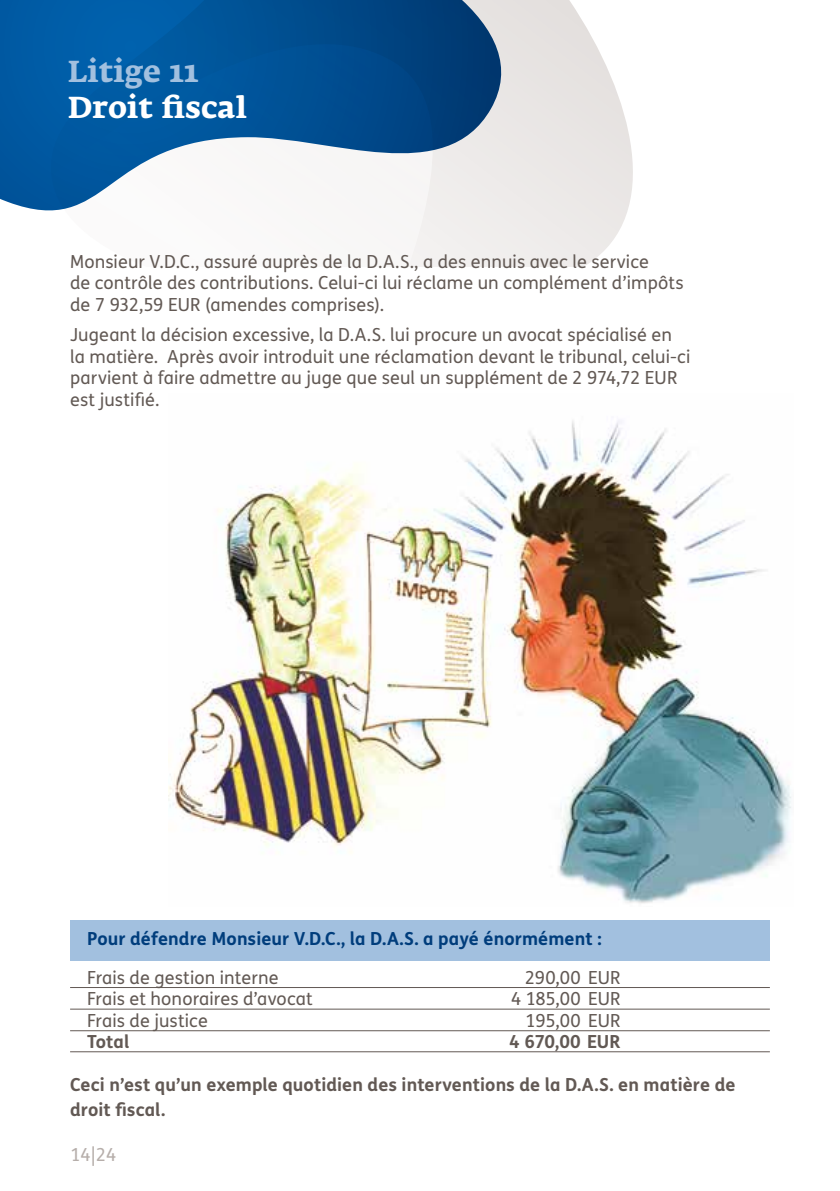
<style>
.page{position:relative;width:840px;height:1191px;background:#fff}
.page>*{position:absolute;margin:0;border:0;box-sizing:border-box;transform-origin:0 0}
.t1{font:700 30px "Fedra Serif A Pro";color:#fff}
.t2{font:700 30px "Fedra Serif A Pro";color:#a2c0df}
.t3{font:18px/21.6px "FS Me";letter-spacing:.005em;color:#625954}
.t4{font:700 18px/25.2px "FS Me";letter-spacing:.005em;color:#625954}
.t5{font:700 18px "FS Me";letter-spacing:.005em;color:#003d7c}
.t6{font:18px "FS Me";color:#b6aeaa}
</style>
<div class="page">
<svg style="left:516px;top:0;width:117px;height:267px"></svg>
<div style="left:408px;top:240px;width:108px;height:27px;background:#f2f0ef"></div>
<svg style="left:0;top:0;width:537px;height:240px"></svg>
<img style="left:169px;top:420px;width:622px;height:484px">
<div style="left:70px;top:920px;width:699px;height:40px;background:#a2c0df"></div>
<hr style="left:70px;top:987px;width:699px;height:1px;background:#625954">
<hr style="left:70px;top:1008px;width:699px;height:1px;background:#625954">
<hr style="left:70px;top:1030px;width:699px;height:1px;background:#625954">
<hr style="left:70px;top:1051px;width:699px;height:1px;background:#625954">
<h1 class="t2" style="left:68px;top:52px;width:132px">Litige 11</h1>
<h1 class="t1" style="left:68px;top:88px;width:180px">Droit fiscal</h1>
<p class="t3" style="left:70px;top:250px;width:615px">Monsieur V.D.C., assuré auprès de la D.A.S., a des ennuis avec le service<br>de contrôle des contributions. Celui-ci lui réclame un complément d’impôts de 7 932,59 EUR (amendes comprises).</p>
<p class="t3" style="left:70px;top:324px;width:621px">Jugeant la décision excessive, la D.A.S. lui procure un avocat spécialisé en la matière. Après avoir introduit une réclamation devant le tribunal, celui-ci parvient à faire admettre au juge que seul un supplément de 2 974,72 EUR est justifié.</p>
<p class="t5" style="left:87px;top:924px;width:515px">Pour défendre Monsieur V.D.C., la D.A.S. a payé énormément :</p>
<p class="t3" style="left:87px;top:966px;width:193px">Frais de gestion interne</p>
<p class="t3" style="left:524px;top:966px;width:97px">290,00 EUR</p>
<p class="t3" style="left:87px;top:987px;width:227px">Frais et honoraires d’avocat</p>
<p class="t3" style="left:510px;top:987px;width:111px">4 185,00 EUR</p>
<p class="t3" style="left:87px;top:1009px;width:122px">Frais de justice</p>
<p class="t3" style="left:525px;top:1009px;width:96px">195,00 EUR</p>
<p class="t4" style="left:87px;top:1028px;width:44px">Total</p>
<p class="t4" style="left:509px;top:1028px;width:113px">4 670,00 EUR</p>
<p class="t4" style="left:70px;top:1070px;width:666px">Ceci n’est qu’un exemple quotidien des interventions de la D.A.S. en matière de droit fiscal.</p>
<p class="t6" style="left:70px;top:1141px;width:48px">14|24</p>
</div>
